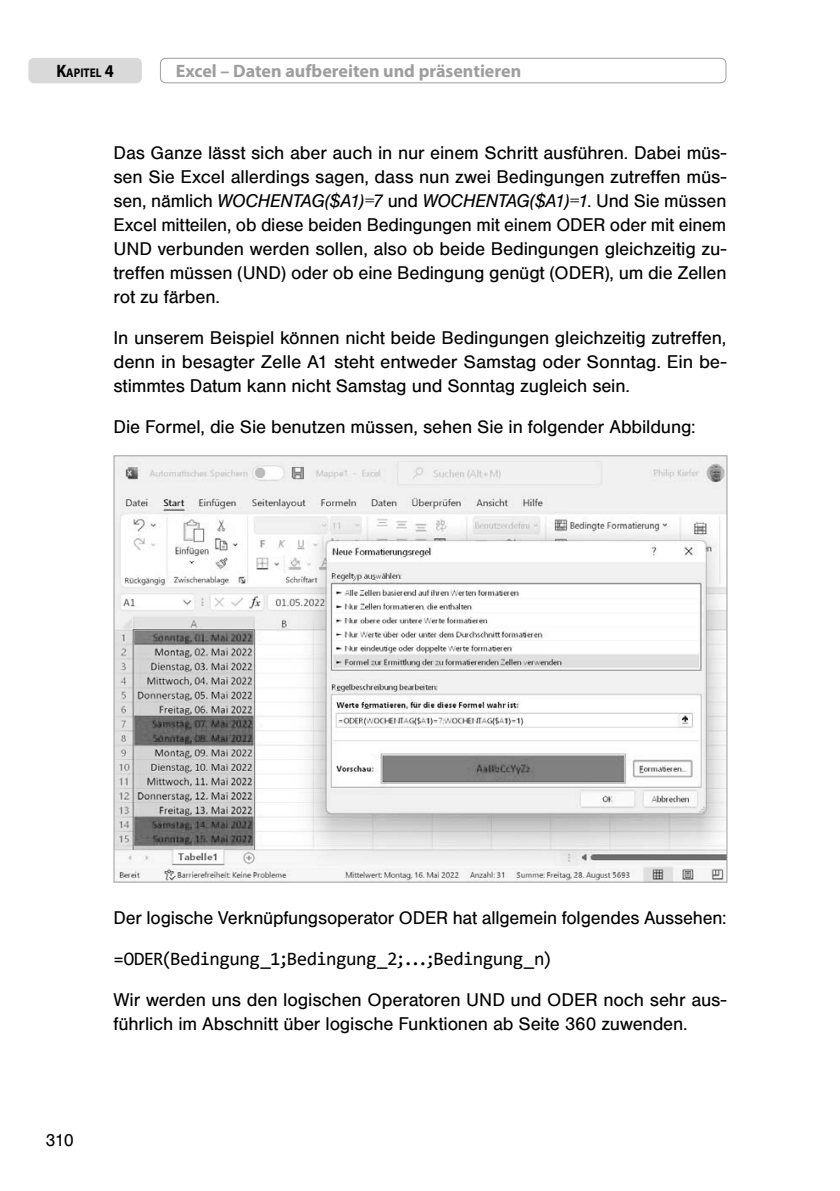
<style>
.page{position:relative;width:840px;height:1191px;background:#fff}
.page>*{position:absolute;margin:0;border:0;box-sizing:border-box;transform-origin:0 0}
.t1{font:19px/24px "Sans";letter-spacing:-.01em;color:#000;text-align:justify}
.t2{font:19px "Consolas";letter-spacing:-.025em;color:#000}
.t3{font:700 18px "Myriad Pro";color:#9e9e9e}
.t4{font:18px "Sans";color:#000}
.t5{font:700 12.6px "Myriad Pro";color:#000;scale:.9 1}
.s1{font-size:18px}
.s2{font-style:italic}
</style>
<div class="page">
<div style="left:28px;top:58px;width:114px;height:25px;background:#d9d9d9;border-radius:6px"></div>
<div style="left:160px;top:58px;width:566px;height:25px;border:1px solid #9e9e9e;border-radius:5px"></div>
<img style="left:115px;top:457px;width:610px;height:423px">
<p class="t5" style="left:56px;top:65px;width:65px"><span class="s1">K</span>apitel <span class="s1">4</span></p>
<p class="t3" style="left:176px;top:59px;width:346px">Excel – Daten aufbereiten und präsentieren</p>
<p class="t1" style="left:113px;top:140px;width:614px">Das Ganze lässt sich aber auch in nur einem Schritt ausführen. Dabei müs&shy;sen Sie Excel allerdings sagen, dass nun zwei Bedingungen zutreffen müs&shy;sen, nämlich <span class="s2">WOCHENTAG($A1)=7</span> und <span class="s2">WOCHENTAG($A1)=1</span>. Und Sie müssen Excel mitteilen, ob diese beiden Bedingungen mit einem ODER oder mit einem UND verbunden werden sollen, also ob beide Bedingungen gleichzeitig zu&shy;treffen müssen (UND) oder ob eine Bedingung genügt (ODER), um die Zellen rot zu färben.</p>
<p class="t1" style="left:113px;top:325px;width:614px">In unserem Beispiel können nicht beide Bedingungen gleichzeitig zutreffen, denn in besagter Zelle A1 steht entweder Samstag oder Sonntag. Ein be&shy;stimmtes Datum kann nicht Samstag und Sonntag zugleich sein.</p>
<p class="t1" style="left:113px;top:414px;width:583px">Die Formel, die Sie benutzen müssen, sehen Sie in folgender Abbildung:</p>
<p class="t4" style="left:45px;top:1130px;width:30px">310</p>
<p class="t1" style="left:113px;top:905px;width:614px">Der logische Verknüpfungsoperator ODER hat allgemein folgendes Aussehen:</p>
<p class="t2" style="left:113px;top:945px;width:440px">=ODER(Bedingung_1;Bedingung_2;...;Bedingung_n)</p>
<p class="t1" style="left:113px;top:987px;width:614px">Wir werden uns den logischen Operatoren UND und ODER noch sehr aus&shy;führlich im Abschnitt über logische Funktionen ab Seite 360 zuwenden.</p>
</div>
